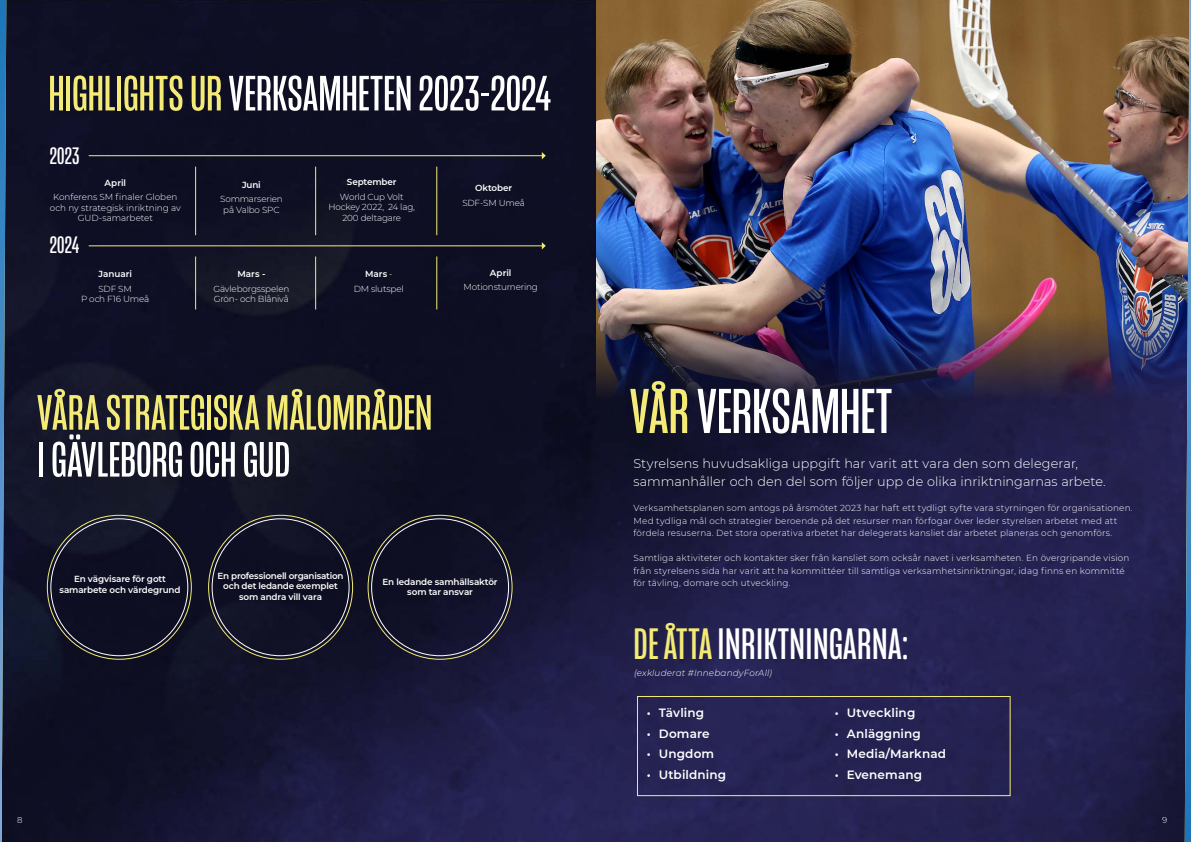
<style>
.page{position:relative;width:1191px;height:842px;background:#fff}
.page>*{position:absolute;margin:0;border:0;box-sizing:border-box;transform-origin:0 0}
.t1{font:64.9px "Mongoose";color:#fff}
.t2{font:50.9px "Mongoose";color:#fff}
.t3{font:50.9px "Mongoose";letter-spacing:.005em;color:#f3eb75}
.t4{font:45.1px "Mongoose";letter-spacing:.01em;color:#fff}
.t5{font:24.4px "Mongoose";letter-spacing:.01em;color:#fff}
.t6{font:300 12.8px/18.5px "Montserrat";letter-spacing:.005em;color:#fff}
.t7{font:600 12px "Montserrat";letter-spacing:.01em;color:#fff}
.t8{font:300 8.8px/12.5px "Montserrat";letter-spacing:.015em;color:#fff}
.t9{font:600 8.8px/10.6px "Montserrat";letter-spacing:-.015em;color:#fff;text-align:center}
.t10{font:300 8.8px/10.6px "Montserrat";letter-spacing:-.02em;color:#fff;text-align:center}
.t11{font:300 8.8px/10.6px "Montserrat";letter-spacing:-.005em;color:#fff;text-align:center}
.t12{font:italic 300 8.8px "Montserrat";letter-spacing:.015em;color:#fff}
.t13{font:300 8.8px/14.6px "Montserrat";letter-spacing:-.015em;color:#fff;text-align:center}
.t14{font:300 8.5px "Montserrat";color:#fff}
.s1{color:#f3eb75}
.s2{font-weight:600}
</style>
<div class="page">
<img style="left:6px;top:0;width:1178px;height:842px">
<img style="left:596px;top:0;width:588px;height:475px">
<hr style="left:89px;top:155px;width:453px;height:1px;background:#f3eb75">
<svg style="left:542px;top:152px;width:4px;height:7px"></svg>
<hr style="left:89px;top:246px;width:453px;height:1px;background:#f3eb75">
<svg style="left:542px;top:242px;width:4px;height:7px"></svg>
<hr style="left:195px;top:167px;width:1px;height:68px;background:#f3eb75">
<hr style="left:195px;top:256px;width:1px;height:53px;background:#f3eb75">
<hr style="left:315px;top:167px;width:1px;height:68px;background:#f3eb75">
<hr style="left:315px;top:256px;width:1px;height:53px;background:#f3eb75">
<hr style="left:436px;top:167px;width:1px;height:68px;background:#f3eb75">
<hr style="left:436px;top:256px;width:1px;height:53px;background:#f3eb75">
<div style="left:637px;top:696px;width:373px;height:100px;border:1px solid #f3eb75"></div>
<svg style="left:0;top:0;width:6px;height:842px"></svg>
<img style="left:1184px;top:0;width:7px;height:842px">
<h2 class="t2" style="left:48px;top:65px;width:504px"><span class="s1">HIGHLIGHTS UR</span> VERKSAMHETEN 2023-2024</h2>
<h3 class="t5" style="left:50px;top:142px;width:31px">2023</h3>
<p class="t9" style="left:105px;top:177px;width:23px">April</p>
<p class="t11" style="left:50px;top:191px;width:132px">Konferens SM finaler Globen och ny strategisk inriktning av<br>GUD-samarbetet</p>
<h3 class="t5" style="left:50px;top:231px;width:31px">2024</h3>
<p class="t9" style="left:98px;top:268px;width:35px">Januari</p>
<p class="t10" style="left:81px;top:283px;width:70px">SDF SM<br>P och F16 Umeå</p>
<p class="t9" style="left:242px;top:179px;width:20px">Juni</p>
<p class="t10" style="left:220px;top:194px;width:64px">Sommarserien på Valbo SPC</p>
<p class="t9" style="left:237px;top:268px;width:30px">Mars -</p>
<p class="t10" style="left:213px;top:283px;width:77px;text-align:left">Gävleborgsspelen<br>Grön- och Blånivå</p>
<p class="t9" style="left:347px;top:176px;width:51px">September</p>
<p class="t10" style="left:328px;top:191px;width:88px">World Cup Volt<br>Hockey 2022, 24 lag,<br>200 deltagare</p>
<p class="t13" style="left:354px;top:266px;width:52px"><span class="s2">Mars</span> -<br>DM slutspel</p>
<p class="t9" style="left:475px;top:183px;width:39px">Oktober</p>
<p class="t10" style="left:462px;top:197px;width:64px">SDF-SM Umeå</p>
<p class="t9" style="left:490px;top:267px;width:23px">April</p>
<p class="t10" style="left:463px;top:281px;width:76px">Motionsturnering</p>
<h2 class="t3" style="left:37px;top:384px;width:397px">VÅRA STRATEGISKA MÅLOMRÅDEN</h2>
<h2 class="t2" style="left:37px;top:431px;width:255px">I GÄVLEBORG OCH GUD</h2>
<p class="t9" style="left:60px;top:574px;width:122px">En vägvisare för gott samarbete och värdegrund</p>
<p class="t9" style="left:218px;top:570px;width:127px">En professionell organisation och det ledande exemplet som andra vill vara</p>
<p class="t9" style="left:382px;top:576px;width:117px">En ledande samhällsaktör som tar ansvar</p>
<h1 class="t1" style="left:630px;top:374px;width:264px"><span class="s1">VÅR</span> VERKSAMHET</h1>
<h3 class="t6" style="left:633px;top:453px;width:474px">Styrelsens huvudsakliga uppgift har varit att vara den som delegerar, sammanhåller och den del som följer upp de olika inriktningarnas arbete.</h3>
<p class="t8" style="left:633px;top:501px;width:500px">Verksamhetsplanen som antogs på årsmötet 2023 har haft ett tydligt syfte vara styrningen för organisationen.<br>Med tydliga mål och strategier beroende på det resurser man förfogar över leder styrelsen arbetet med att fördela resuserna. Det stora operativa arbetet har delegerats kansliet där arbetet planeras och genomförs.</p>
<p class="t8" style="left:633px;top:551px;width:497px">Samtliga aktiviteter och kontakter sker från kansliet som ocksår navet i verksamheten. En övergripande vision från styrelsens sida har varit att ha kommittéer till samtliga verksamhetsinriktningar, idag finns en kommitté för tävling, domare och utveckling.</p>
<h3 class="t4" style="left:633px;top:618px;width:277px"><span class="s1">DE ÅTTA</span> INRIKTNINGARNA:</h3>
<p class="t12" style="left:634px;top:667px;width:139px">(exkluderat #InnebandyForAll)</p>
<h3 class="t7" style="left:647px;top:704px;width:59px">• Tävling</h3>
<h3 class="t7" style="left:647px;top:725px;width:64px">• Domare</h3>
<h3 class="t7" style="left:647px;top:746px;width:69px">• Ungdom</h3>
<h3 class="t7" style="left:647px;top:766px;width:81px">• Utbildning</h3>
<h3 class="t7" style="left:835px;top:704px;width:82px">• Utveckling</h3>
<h3 class="t7" style="left:835px;top:725px;width:87px">• Anläggning</h3>
<h3 class="t7" style="left:835px;top:746px;width:113px">• Media/Marknad</h3>
<h3 class="t7" style="left:835px;top:766px;width:89px">• Evenemang</h3>
<p class="t14" style="left:17px;top:814px;width:7px">8</p>
<p class="t14" style="left:1162px;top:814px;width:7px">9</p>
</div>
